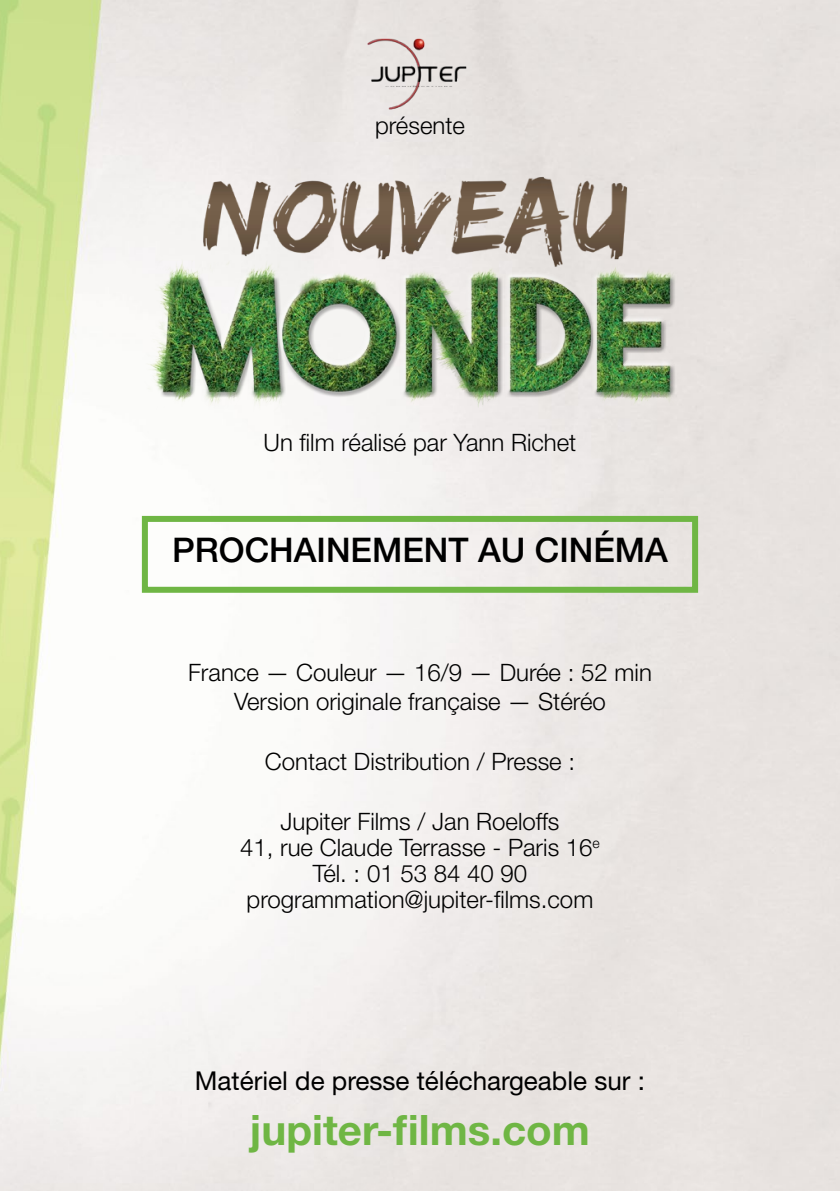
<style>
.page{position:relative;width:840px;height:1191px;background:#fff}
.page>*{position:absolute;margin:0;border:0;box-sizing:border-box;transform-origin:0 0}
.t1{font:700 42px "Helvetica Neue LT Std";color:#6fb644}
.t2{font:500 34px "Helvetica Neue LT Std";color:#000}
.t3{font:26px "Helvetica Neue LT Std";color:#000}
.t4{font:300 24px/26px "Helvetica Neue LT Std";color:#000;text-align:center}
</style>
<div class="page">
<img style="left:0;top:0;width:839px;height:1191px">
<img style="left:132px;top:159px;width:575px;height:263px">
<img style="left:338px;top:18px;width:139px;height:104px">
<div style="left:142px;top:516px;width:555px;height:77px;border:6px solid #6fb644"></div>
<p class="t4" style="left:375px;top:112px;width:91px">présente</p>
<p class="t4" style="left:263px;top:429px;width:314px">Un film réalisé par Yann Richet</p>
<h2 class="t2" style="left:172px;top:530px;width:469px">PROCHAINEMENT AU CIN ÉMA</h2>
<p class="t4" style="left:188px;top:658px;width:465px;line-height:28.8px">France — Couleur — 16/9 — Durée : 52 min<br>Version originale française — Stéréo</p>
<p class="t4" style="left:265px;top:748px;width:311px">Contact Distribution / Presse :</p>
<p class="t4" style="left:240px;top:808px;width:361px">Jupiter Films / Jan Roeloffs<br>41, rue Claude Terrasse - Paris 16<sup>e<br></sup>Tél. : 01 53 84 40 90 programmation@jupiter-films.com</p>
<p class="t3" style="left:195px;top:1065px;width:451px">Matériel de presse téléchargeable sur :</p>
<h1 class="t1" style="left:250px;top:1103px;width:341px">jupiter-films.com</h1>
</div>
